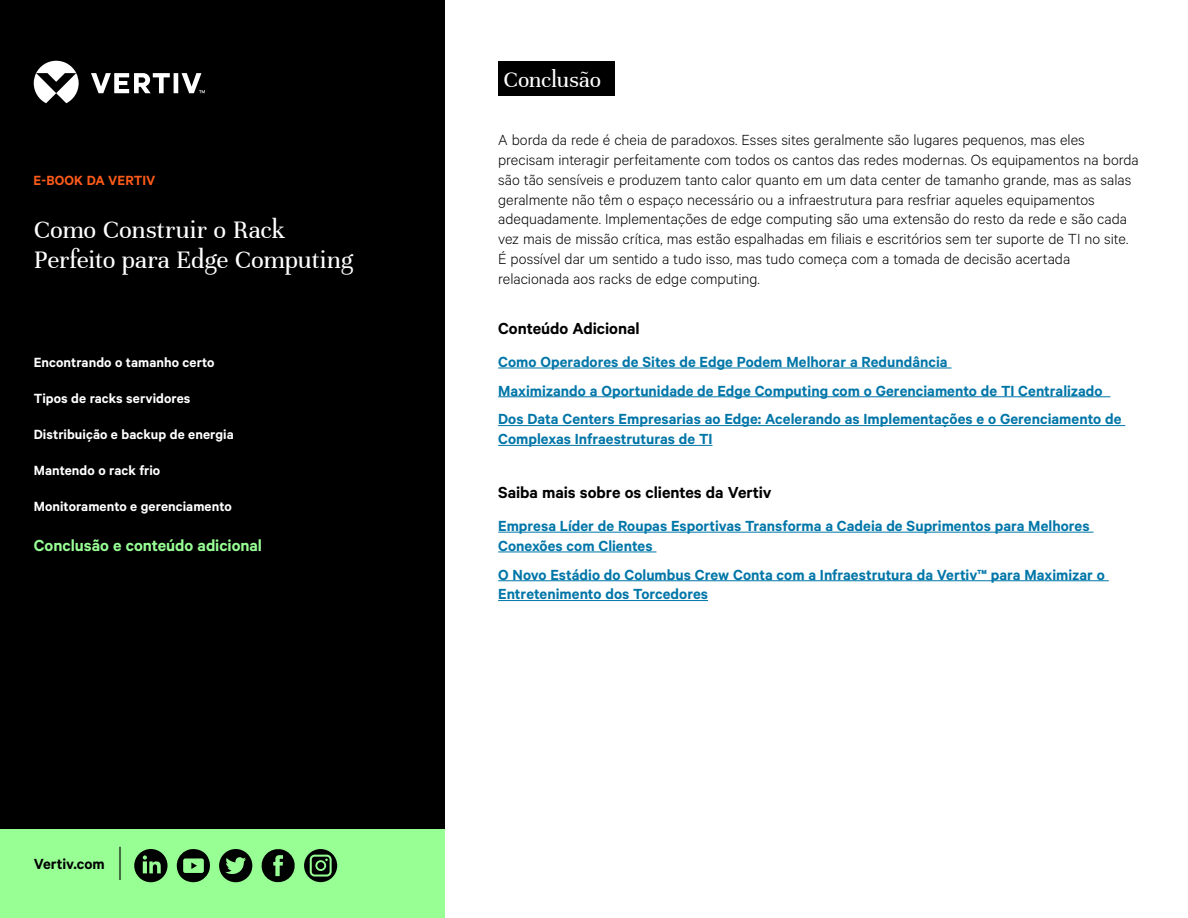
<style>
.page{position:relative;width:1188px;height:918px;background:#fff}
.page>*{position:absolute;margin:0;border:0;box-sizing:border-box;transform-origin:0 0}
.t1{font:27px/30px "Unna";letter-spacing:-.005em;color:#fff}
.t2{font:24px "Unna";letter-spacing:-.01em;color:#fff}
.t3{font:600 18px "Calibre";letter-spacing:-.005em;color:#000}
.t4{font:600 18px "Calibre";color:#98ff95}
.t5{font:300 16.5px/19.8px "Calibre";color:#000}
.t6{font:600 16.5px/28.8px "Calibre";color:#0076a8}
.t7{font:600 16.5px "Calibre";color:#000}
.t8{font:600 15px "Calibre";letter-spacing:.005em;color:#fff}
.t9{font:600 15px "Calibre";color:#fe5b1b}
</style>
<div class="page">
<div style="left:0;top:0;width:444px;height:918px;background:#000"></div>
<div style="left:0;top:830px;width:445px;height:88px;background:#98ff95"></div>
<hr style="left:119px;top:847px;width:2px;height:33px;background:#000">
<div style="left:498px;top:61px;width:117px;height:35px;background:#000"></div>
<hr style="left:498px;top:368px;width:454px;height:1px;background:#0076a8">
<hr style="left:498px;top:397px;width:612px;height:1px;background:#0076a8">
<hr style="left:498px;top:425px;width:627px;height:1px;background:#0076a8">
<hr style="left:498px;top:445px;width:215px;height:1px;background:#0076a8">
<hr style="left:498px;top:532px;width:595px;height:1px;background:#0076a8">
<hr style="left:498px;top:552px;width:158px;height:1px;background:#0076a8">
<hr style="left:498px;top:580px;width:611px;height:1px;background:#0076a8">
<hr style="left:498px;top:600px;width:210px;height:1px;background:#0076a8">
<svg style="left:34px;top:61px;width:171px;height:42px"></svg>
<svg style="left:134px;top:849px;width:34px;height:33px"></svg>
<svg style="left:177px;top:849px;width:33px;height:34px"></svg>
<svg style="left:219px;top:849px;width:33px;height:33px"></svg>
<svg style="left:262px;top:849px;width:33px;height:33px"></svg>
<svg style="left:304px;top:849px;width:33px;height:33px"></svg>
<p class="t9" style="left:34px;top:172px;width:123px">E-BOOK DA VERTIV</p>
<h1 class="t1" style="left:34px;top:215px;width:321px">Como Construir o Rack<br>Perfeito para Edge Computing</h1>
<p class="t8" style="left:34px;top:354px;width:182px">Encontrando o tamanho certo</p>
<p class="t8" style="left:34px;top:390px;width:158px">Tipos de racks servidores</p>
<p class="t8" style="left:34px;top:426px;width:202px">Distribuição e backup de energia</p>
<p class="t8" style="left:34px;top:462px;width:128px">Mantendo o rack frio</p>
<p class="t8" style="left:34px;top:498px;width:200px">Monitoramento e gerenciamento</p>
<p class="t4" style="left:34px;top:535px;width:230px">Conclusão e conteúdo adicional</p>
<p class="t7" style="left:34px;top:854px;width:73px">Vertiv.com</p>
<h2 class="t2" style="left:504px;top:65px;width:99px">Conclusão</h2>
<p class="t5" style="left:498px;top:129px;width:642px">A borda da rede é cheia de paradoxos. Esses sites geralmente são lugares pequenos, mas eles precisam interagir perfeitamente com todos os cantos das redes modernas. Os equipamentos na borda são tão sensíveis e produzem tanto calor quanto em um data center de tamanho grande, mas as salas geralmente não têm o espaço necessário ou a infraestrutura para resfriar aqueles equipamentos adequadamente. Implementações de edge computing são uma extensão do resto da rede e são cada vez mais de missão crítica, mas estão espalhadas em filiais e escritórios sem ter suporte de TI no site.<br>É possível dar um sentido a tudo isso, mas tudo começa com a tomada de decisão acertada relacionada aos racks de edge computing.</p>
<p class="t3" style="left:498px;top:317px;width:143px">Conteúdo Adicional</p>
<p class="t6" style="left:498px;top:347px;width:625px">Como Operadores de Sites de Edge Podem Melhorar a Redundância<br>Maximizando a Oportunidade de Edge Computing com o Gerenciamento de TI Centralizado<br>Dos Data Centers Empresarias ao Edge: Acelerando as Implementações e o Gerenciamento de</p>
<p class="t6" style="left:498px;top:424px;width:216px">Complexas Infraestruturas de TI</p>
<p class="t3" style="left:498px;top:481px;width:275px">Saiba mais sobre os clientes da Vertiv</p>
<p class="t6" style="left:498px;top:515px;width:593px;line-height:19.8px">Empresa Líder de Roupas Esportivas Transforma a Cadeia de Suprimentos para Melhores<br>Conexões com Clientes</p>
<p class="t6" style="left:498px;top:564px;width:608px;line-height:19.8px">O Novo Estádio do Columbus Crew Conta com a Infraestrutura da Vertiv™ para Maximizar o<br>Entretenimento dos Torcedores</p>
</div>
